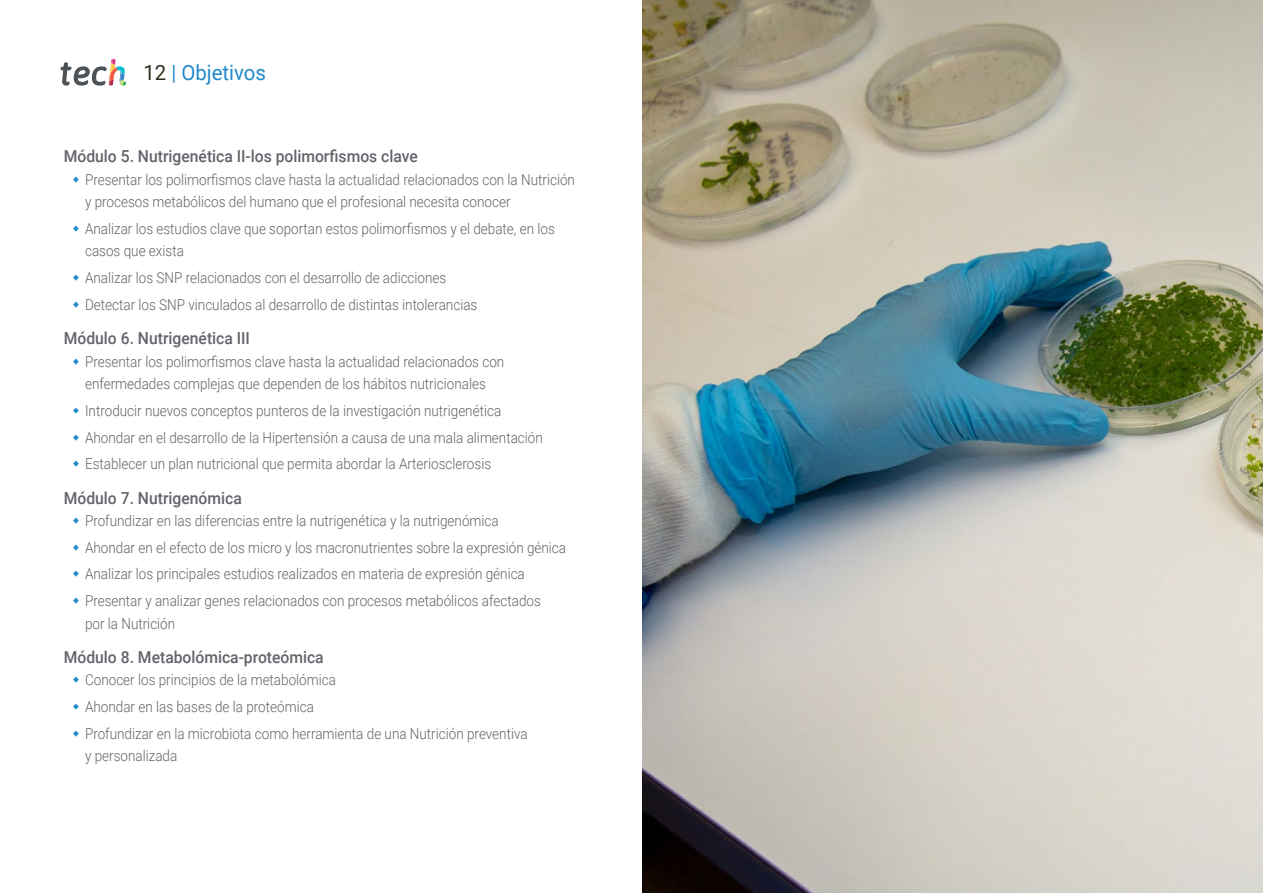
<style>
.page{position:relative;width:1263px;height:893px;background:#fff}
.page>*{position:absolute;margin:0;border:0;box-sizing:border-box;transform-origin:0 0}
.t1{font:21px "Roboto";color:#2289ca}
.t2{font:500 16.5px "Roboto";color:#61646a;scale:.95 1}
.t3{font:300 15px/26.7px "Roboto";color:#61646a;scale:.9 1}
.s1{color:#312e20}
</style>
<div class="page">
<svg style="left:61px;top:59px;width:65px;height:27px"></svg>
<img style="left:642px;top:0;width:621px;height:893px">
<h1 class="t1" style="left:144px;top:57px;width:124px"><span class="s1">12</span> | Objetivos</h1>
<p class="t2" style="left:64px;top:145px;width:374px">Módulo 5. Nutrigenética II-los polimorfismos clave</p>
<p class="t3" style="left:85px;top:167px;width:546px;line-height:22.5px">Presentar los polimorfismos clave hasta la actualidad relacionados con la Nutrición y procesos metabólicos del humano que el profesional necesita conocer</p>
<p class="t3" style="left:85px;top:217px;width:523px;line-height:22.5px">Analizar los estudios clave que soportan estos polimorfismos y el debate, en los casos que exista</p>
<p class="t3" style="left:85px;top:264px;width:437px">Analizar los SNP relacionados con el desarrollo de adicciones<br>Detectar los SNP vinculados al desarrollo de distintas intolerancias</p>
<p class="t2" style="left:64px;top:327px;width:198px">Módulo 6. Nutrigenética III</p>
<p class="t3" style="left:85px;top:349px;width:467px;line-height:22.5px">Presentar los polimorfismos clave hasta la actualidad relacionados con enfermedades complejas que dependen de los hábitos nutricionales</p>
<p class="t3" style="left:85px;top:397px;width:510px">Introducir nuevos conceptos punteros de la investigación nutrigenética<br>Ahondar en el desarrollo de la Hipertensión a causa de una mala alimentación<br>Establecer un plan nutricional que permita abordar la Arteriosclerosis</p>
<p class="t2" style="left:64px;top:486px;width:189px">Módulo 7. Nutrigenómica</p>
<p class="t3" style="left:85px;top:507px;width:536px">Profundizar en las diferencias entre la nutrigenética y la nutrigenómica<br>Ahondar en el efecto de los micro y los macronutrientes sobre la expresión génica Analizar los principales estudios realizados en materia de expresión génica Presentar y analizar genes relacionados con procesos metabólicos afectados</p>
<p class="t3" style="left:85px;top:609px;width:102px">por la Nutrición</p>
<p class="t2" style="left:64px;top:646px;width:275px">Módulo 8. Metabolómica-proteómica</p>
<p class="t3" style="left:85px;top:666px;width:493px">Conocer los principios de la metabolómica<br>Ahondar en las bases de la proteómica<br>Profundizar en la microbiota como herramienta de una Nutrición preventiva</p>
<p class="t3" style="left:85px;top:742px;width:104px">y personalizada</p>
</div>
